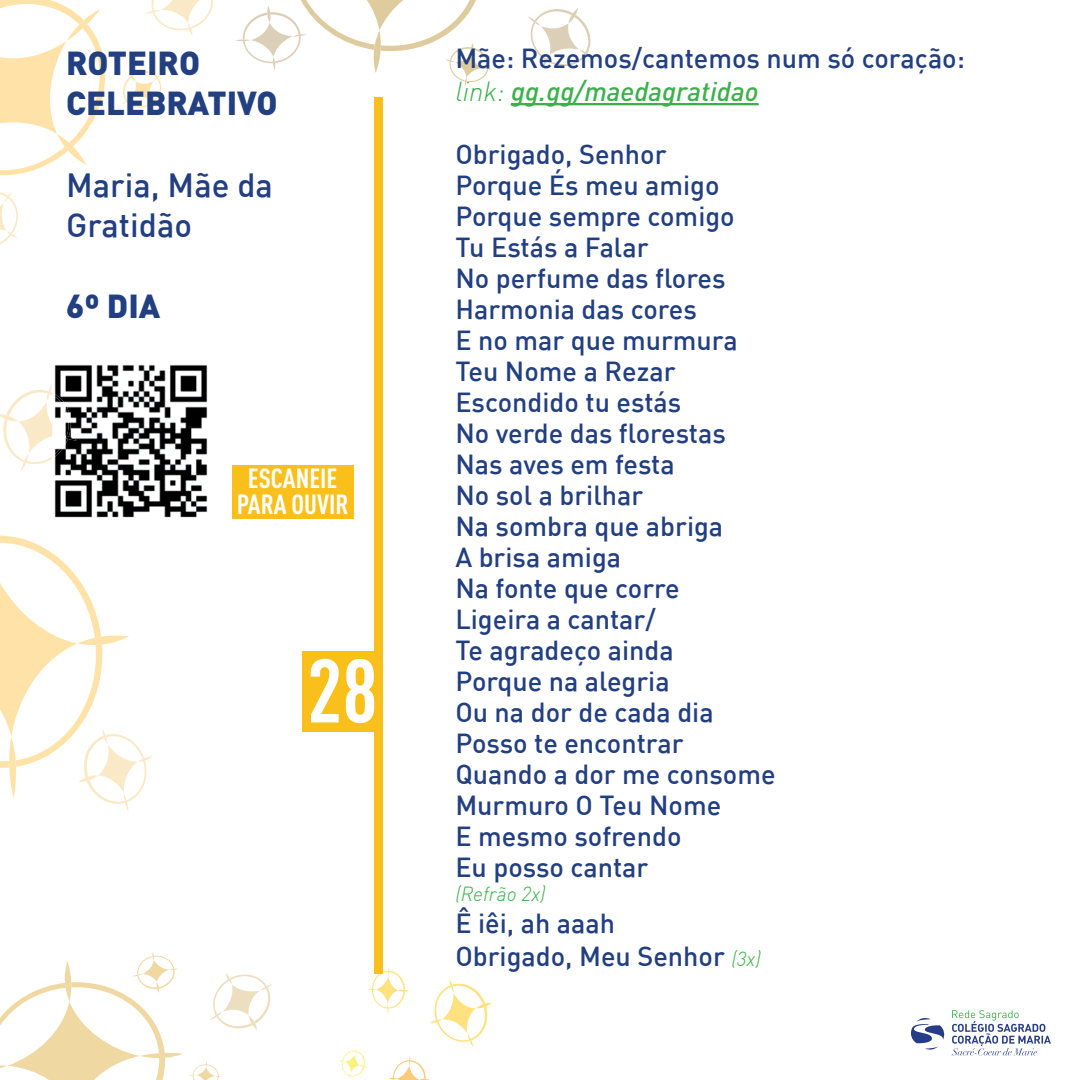
<style>
.page{position:relative;width:1080px;height:1080px;background:#fff}
.page>*{position:absolute;margin:0;border:0;box-sizing:border-box;transform-origin:0 0}
.t1{font:700 88.4px "DIN Cond";color:#fff}
.t2{font:900 32.9px/40.6px "DIN";color:#223f82}
.t3{font:500 32.9px/40.6px "DIN";color:#223f82}
.t4{font:700 27.4px/25.7px "DIN Cond";color:#fff;text-align:center}
.t5{font:500 27px/31px "DIN";color:#223f82}
.t6{font:italic 300 20px "DIN";color:#3cb04a}
.s1{font-weight:300;font-style:italic;color:#3cb04a}
.s2{font-style:italic;color:#3cb04a}
.s3{font-weight:300;font-style:italic;font-size:20px;color:#3cb04a}
</style>
<div class="page">
<div style="left:232px;top:465px;width:121px;height:54px;background:#f9c01b"></div>
<svg style="left:388px;top:1056px;width:42px;height:24px"></svg>
<svg style="left:430px;top:979px;width:62px;height:69px"></svg>
<svg style="left:339px;top:1048px;width:28px;height:31px"></svg>
<svg style="left:368px;top:967px;width:41px;height:46px"></svg>
<svg style="left:0;top:536px;width:152px;height:275px"></svg>
<svg style="left:0;top:384px;width:52px;height:87px"></svg>
<svg style="left:0;top:952px;width:272px;height:128px"></svg>
<svg style="left:0;top:192px;width:18px;height:52px"></svg>
<svg style="left:0;top:0;width:213px;height:175px"></svg>
<svg style="left:235px;top:0;width:257px;height:86px"></svg>
<svg style="left:528px;top:8px;width:64px;height:59px"></svg>
<svg style="left:511px;top:103px;width:247px;height:2px"></svg>
<div style="left:375px;top:97px;width:8px;height:877px;background:#f9c01b"></div>
<div style="left:302px;top:651px;width:81px;height:81px;background:#f9c01b"></div>
<img style="left:54px;top:365px;width:154px;height:153px">
<img style="left:52px;top:393px;width:23px;height:65px">
<img style="left:52px;top:426px;width:25px;height:14px">
<svg style="left:911px;top:1018px;width:34px;height:32px"></svg>
<svg style="left:952px;top:1010px;width:99px;height:45px"></svg>
<p class="t2" style="left:66px;top:41px;width:213px">ROTEIRO<br>CELEBRATIVO</p>
<p class="t3" style="left:66px;top:163px;width:208px">Maria, Mãe da<br>Gratidão</p>
<p class="t2" style="left:66px;top:285px;width:96px">6º DIA</p>
<p class="t4" style="left:237px;top:465px;width:113px">ESCANEIE<br>PARA OUVIR</p>
<h1 class="t1" style="left:307px;top:637px;width:72px">28</h1>
<p class="t5" style="left:455px;top:41px;width:511px;line-height:32.4px">Mãe: Rezemos/cantemos num só coração: <span class="s1">link:</span> <span class="s2">gg.gg/maedagratidao</span></p>
<p class="t5" style="left:455px;top:138px;width:322px">Obrigado, Senhor<br>Porque És meu amigo<br>Porque sempre comigo<br>Tu Estás a Falar<br>No perfume das flores<br>Harmonia das cores<br>E no mar que murmura<br>Teu Nome a Rezar<br>Escondido tu estás<br>No verde das florestas<br>Nas aves em festa<br>No sol a brilhar<br>Na sombra que abriga<br>A brisa amiga<br>Na fonte que corre<br>Ligeira a cantar/<br>Te agradeço ainda<br>Porque na alegria<br>Ou na dor de cada dia<br>Posso te encontrar<br>Quando a dor me consome<br>Murmuro O Teu Nome<br>E mesmo sofrendo<br>Eu posso cantar</p>
<p class="t6" style="left:455px;top:881px;width:92px">(Refrão 2x)</p>
<p class="t5" style="left:455px;top:907px;width:307px;line-height:32.4px">Ê iêi, ah aaah<br>Obrigado, Meu Senhor <span class="s3">(3x)</span></p>
</div>
